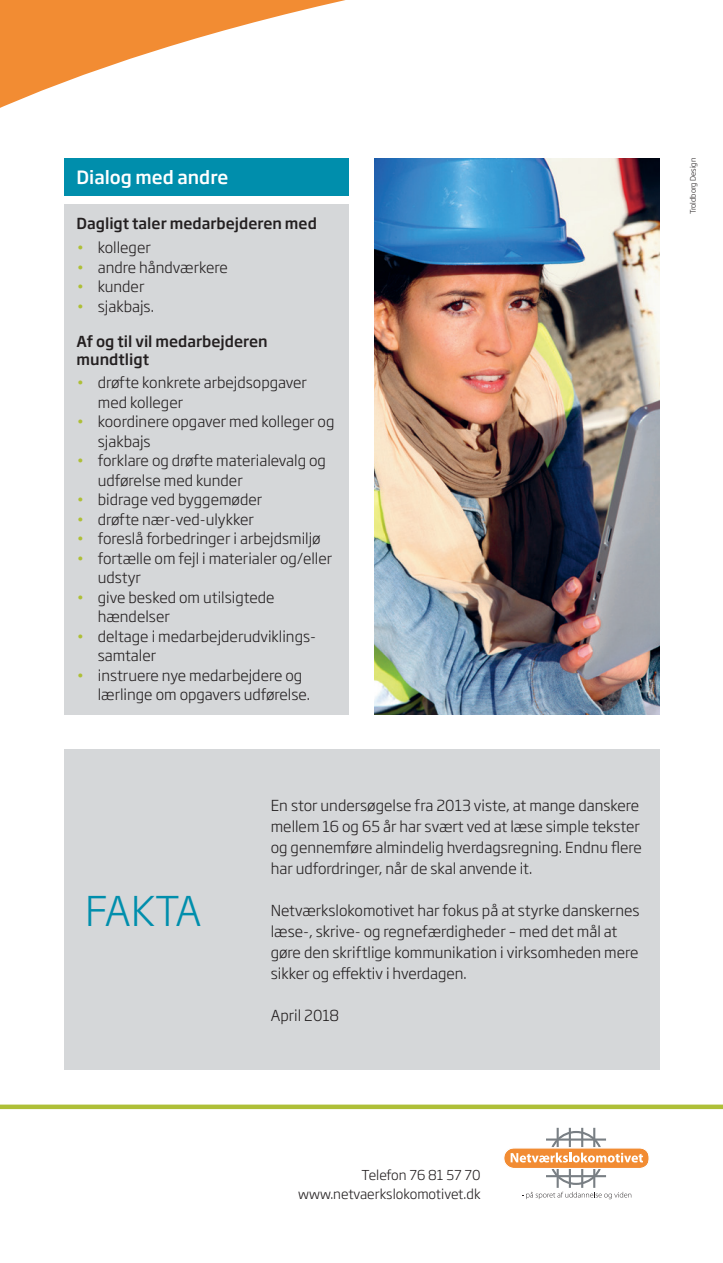
<style>
.page{position:relative;width:723px;height:1263px;background:#fff}
.page>*{position:absolute;margin:0;border:0;box-sizing:border-box;transform-origin:0 0}
.t1{font:300 40.5px "Soho Gothic Std";letter-spacing:-.035em;color:#008eac}
.Brødtekst{font:500 18px "Soho Gothic Std";color:#fff}
.Brødtekst-2{font:300 15px/19.5px "Soho Gothic Std";color:#231f20}
.Ny_mellemrubrik_1_li{font:500 15px/18px "Soho Gothic Std";color:#231f20}
.t2{font:300 13.5px "Soho Gothic Std";color:#231f20}
.Brødtekst__bullt{font:300 7.5px "Soho Gothic Std";color:#231f20}
.s1{color:#aebf37}
</style>
<div class="page">
<div style="left:64px;top:749px;width:595px;height:321px;background:#d5d7d9"></div>
<img style="left:374px;top:158px;width:285px;height:557px">
<div style="left:64px;top:205px;width:285px;height:510px;background:#d5d7d9"></div>
<div style="left:64px;top:158px;width:285px;height:37px;background:#008eac"></div>
<div style="left:0;top:1104px;width:723px;height:5px;background:#aebf37"></div>
<div style="left:549px;top:1131px;width:54px;height:54px;border:2px solid #797f84;border-radius:50%"></div>
<hr style="left:546px;top:1138px;width:60px;height:2px;background:#797f84">
<hr style="left:546px;top:1175px;width:60px;height:2px;background:#797f84">
<hr style="left:557px;top:1128px;width:2px;height:60px;background:#797f84">
<hr style="left:569px;top:1128px;width:2px;height:60px;background:#797f84">
<hr style="left:581px;top:1128px;width:2px;height:60px;background:#797f84">
<hr style="left:593px;top:1128px;width:2px;height:60px;background:#797f84">
<svg style="left:522px;top:1192px;width:109px;height:7px"></svg>
<svg style="left:504px;top:1147px;width:145px;height:22px"></svg>
<svg style="left:0;top:0;width:346px;height:108px"></svg>
<p class="Brødtekst" style="left:77px;top:165px;width:153px">Dialog med andre</p>
<p class="Brødtekst__bullt" style="left:688px;top:214px;width:58px;rotate:-90deg">Troldborg Design</p>
<p class="Ny_mellemrubrik_1_li" style="left:77px;top:215px;width:242px">Dagligt taler medarbejderen med</p>
<p class="Brødtekst-2" style="left:77px;top:238px;width:76px"><span class="s1">•</span> kolleger</p>
<p class="Brødtekst-2" style="left:77px;top:257px;width:153px"><span class="s1">•</span> andre håndværkere</p>
<p class="Brødtekst-2" style="left:77px;top:277px;width:69px"><span class="s1">•</span> kunder</p>
<p class="Brødtekst-2" style="left:77px;top:296px;width:79px"><span class="s1">•</span> sjakbajs.</p>
<p class="Ny_mellemrubrik_1_li" style="left:77px;top:332px;width:193px">Af og til vil medarbejderen mundtligt</p>
<p class="Brødtekst-2" style="left:98px;top:373px;width:211px;text-indent:-21px"><span class="s1">•</span> drøfte konkrete arbejdsopgaver med kolleger</p>
<p class="Brødtekst-2" style="left:98px;top:412px;width:238px;text-indent:-21px"><span class="s1">•</span> koordinere opgaver med kolleger og sjakbajs</p>
<p class="Brødtekst-2" style="left:98px;top:451px;width:230px;text-indent:-21px"><span class="s1">•</span> forklare og drøfte materialevalg og udførelse med kunder</p>
<p class="Brødtekst-2" style="left:77px;top:490px;width:187px"><span class="s1">•</span> bidrage ved byggemøder</p>
<p class="Brødtekst-2" style="left:77px;top:510px;width:179px"><span class="s1">•</span> drøfte nær-ved-ulykker</p>
<p class="Brødtekst-2" style="left:77px;top:529px;width:246px"><span class="s1">•</span> foreslå forbedringer i arbejdsmiljø</p>
<p class="Brødtekst-2" style="left:98px;top:549px;width:236px;text-indent:-21px"><span class="s1">•</span> fortælle om fejl i materialer og/eller udstyr</p>
<p class="Brødtekst-2" style="left:98px;top:588px;width:178px;text-indent:-21px"><span class="s1">•</span> give besked om utilsigtede hændelser</p>
<p class="Brødtekst-2" style="left:98px;top:627px;width:220px;text-indent:-21px"><span class="s1">•</span> deltage i medarbejderudviklings&shy;samtaler</p>
<p class="Brødtekst-2" style="left:98px;top:666px;width:214px;text-indent:-21px"><span class="s1">•</span> instruere nye medarbejdere og lærlinge om opgavers udførelse.</p>
<p class="t1" style="left:85px;top:885px;width:118px">FAKTA</p>
<p class="Brødtekst-2" style="left:271px;top:795px;width:373px;line-height:21px">En stor undersøgelse fra 2013 viste, at mange danskere mellem 16 og 65 år har svært ved at læse simple tekster og gennemføre almindelig hverdagsregning. Endnu flere har udfordringer, når de skal anvende it.</p>
<p class="Brødtekst-2" style="left:271px;top:900px;width:370px;line-height:21px">Netværkslokomotivet har fokus på at styrke danskernes læse-, skrive- og regnefærdigheder – med det mål at gøre den skriftlige kommunikation i virksomheden mere sikker og effektiv i hverdagen.</p>
<p class="Brødtekst-2" style="left:271px;top:1005px;width:70px">April 2018</p>
<p class="t2" style="left:362px;top:1166px;width:120px">Telefon 76 81 57 70</p>
<p class="t2" style="left:298px;top:1186px;width:184px">www.netvaerkslokomotivet.dk</p>
</div>
